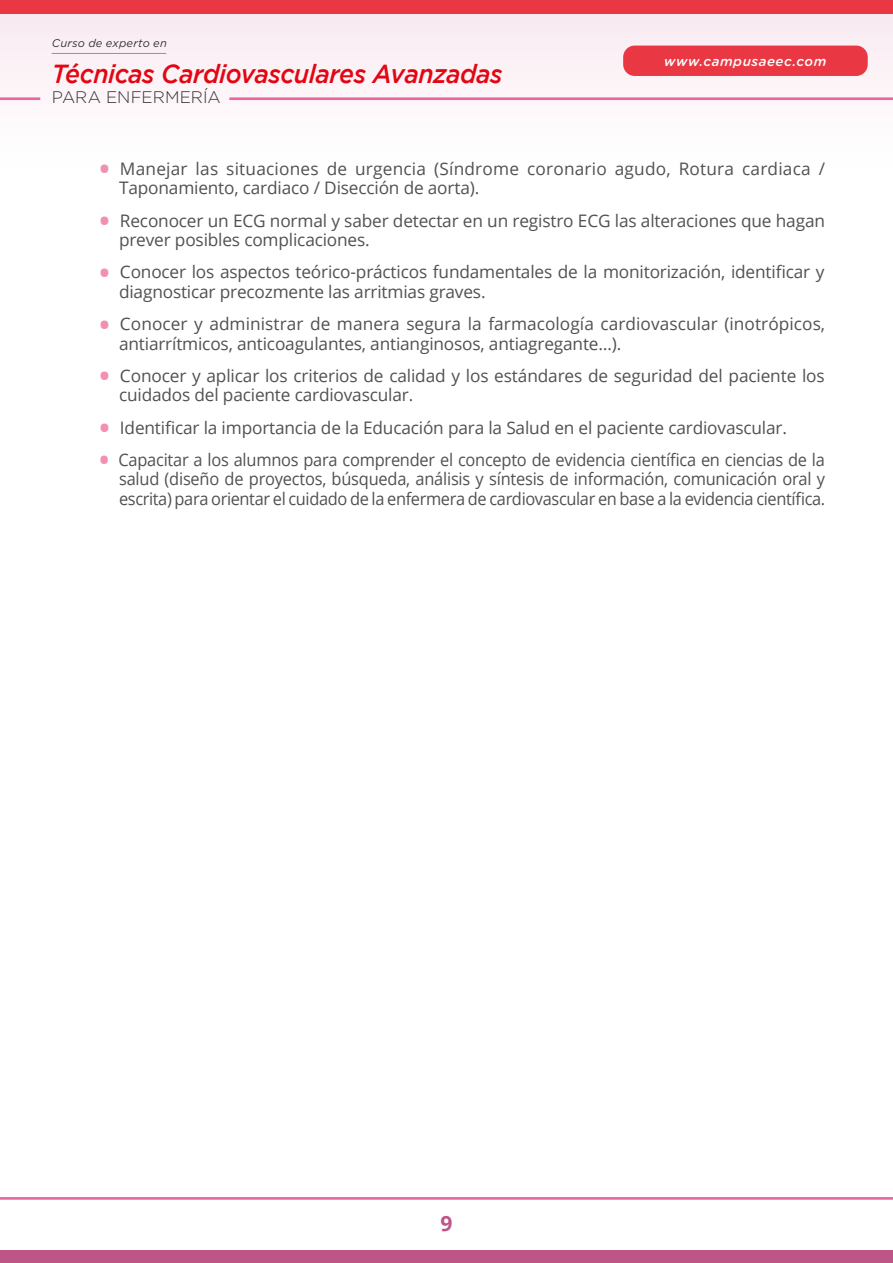
<style>
.page{position:relative;width:893px;height:1263px;background:#fff}
.page>*{position:absolute;margin:0;border:0;box-sizing:border-box;transform-origin:0 0}
.t1{font:500 26.1px "Gotham";letter-spacing:-.015em;color:#e30613;scale:.95 1}
.t2{font:700 21px "Open Sans";color:#bd5587}
.t3{font:17.25px/19.5px "Open Sans";letter-spacing:-.01em;color:#515153}
.t4{font:17.25px/19.5px "Open Sans";letter-spacing:-.01em;color:#515153;text-align:justify;scale:.95 1}
.t5{font:17.25px/19.5px "Open Sans";letter-spacing:.01em;color:#515153}
.t6{font:300 16.8px "Gotham";color:#333}
.t7{font:italic 500 13.35px "Gotham Rounded";letter-spacing:.04em;color:#fff}
.t8{font:italic 11.1px "Gotham";letter-spacing:.02em;color:#333}
.s1{font-size:36px;color:#f190b3}
</style>
<div class="page">
<div style="left:0;top:11px;width:893px;height:159px;background:#fdf5f9"></div>
<hr style="left:0;top:97px;width:40px;height:3px;background:#e867a0">
<hr style="left:229px;top:97px;width:664px;height:3px;background:#e867a0">
<hr style="left:52px;top:53px;width:114px;height:1px;background:#e867a0">
<div style="left:623px;top:46px;width:245px;height:30px;background:#e93843;border-radius:12px"></div>
<div style="left:0;top:0;width:893px;height:14px;background:#e93843"></div>
<div style="left:0;top:1250px;width:893px;height:13px;background:#bd5587"></div>
<hr style="left:0;top:1197px;width:893px;height:3px;background:#e867a0">
<p class="t8" style="left:52px;top:37px;width:117px">Curso de experto en</p>
<h1 class="t1" style="left:52px;top:59px;width:476px">Técnicas Cardiovasculares Avanzadas</h1>
<p class="t6" style="left:52px;top:88px;width:170px">PARA ENFERMERÍA</p>
<p class="t7" style="left:664px;top:52px;width:164px">www.campusaeec.com</p>
<p class="t5" style="left:119px;top:158px;width:708px;text-indent:-21px"><span class="s1">•</span> Manejar las situaciones de urgencia (Síndrome coronario agudo, Rotura cardiaca /<br>Taponamiento, cardiaco / Disección de aorta).</p>
<p class="t3" style="left:119px;top:210px;width:707px;text-indent:-21px"><span class="s1">•</span> Reconocer un ECG normal y saber detectar en un registro ECG las alteraciones que hagan prever posibles complicaciones.</p>
<p class="t3" style="left:119px;top:262px;width:707px;text-indent:-21px"><span class="s1">•</span> Conocer los aspectos teórico-prácticos fundamentales de la monitorización, identificar y diagnosticar precozmente las arritmias graves.</p>
<p class="t3" style="left:119px;top:314px;width:708px;text-indent:-21px"><span class="s1">•</span> Conocer y administrar de manera segura la farmacología cardiovascular (inotrópicos, antiarrítmicos, anticoagulantes, antianginosos, antiagregante…).</p>
<p class="t3" style="left:119px;top:365px;width:707px;text-indent:-21px"><span class="s1">•</span> Conocer y aplicar los criterios de calidad y los estándares de seguridad del paciente los cuidados del paciente cardiovascular.</p>
<p class="t3" style="left:98px;top:417px;width:691px"><span class="s1">•</span> Identificar la importancia de la Educación para la Salud en el paciente cardiovascular.</p>
<p class="t4" style="left:119px;top:449px;width:745px;text-indent:-21px"><span class="s1">•</span> Capacitar a los alumnos para comprender el concepto de evidencia científica en ciencias de la salud (diseño de proyectos, búsqueda, análisis y síntesis de información, comunicación oral y escrita) para orientar el cuidado de la enfermera de cardiovascular en base a la evidencia científica.</p>
<p class="t2" style="left:440px;top:1209px;width:13px">9</p>
</div>
